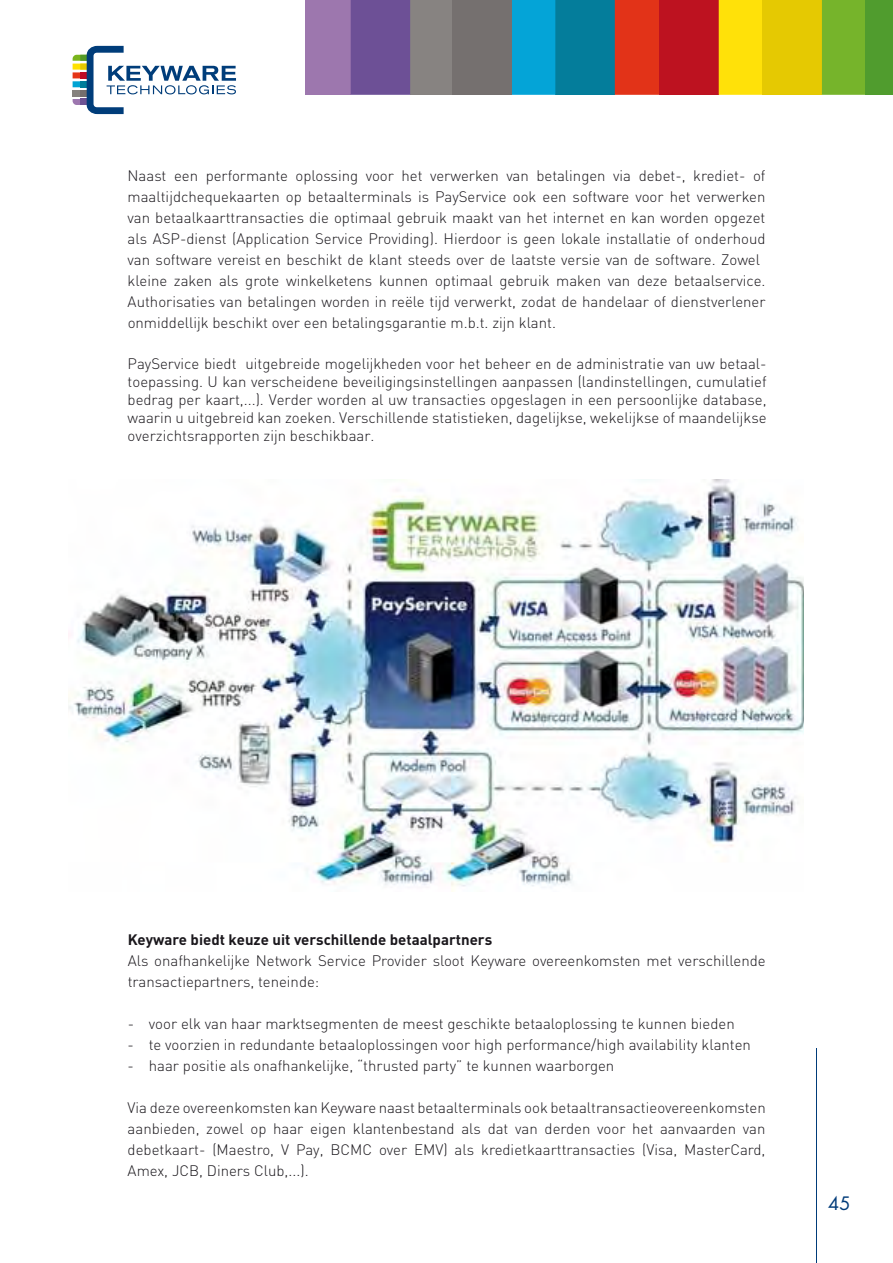
<style>
.page{position:relative;width:893px;height:1263px;background:#fff}
.page>*{position:absolute;margin:0;border:0;box-sizing:border-box;transform-origin:0 0}
.t1{font:18px "Futura Std";color:#003b79}
.t2{font:300 15px/21px "DIN Pro";color:#1a171c}
.t3{font:700 15px "DIN Pro";color:#1a171c}
</style>
<div class="page">
<hr style="left:817px;top:1048px;width:1px;height:215px;background:#003b79">
<div style="left:555px;top:0;width:60px;height:95px;background:#047d9b"></div>
<div style="left:615px;top:0;width:44px;height:95px;background:#e23318"></div>
<div style="left:659px;top:0;width:60px;height:95px;background:#bd1220"></div>
<div style="left:719px;top:0;width:43px;height:95px;background:#ffe109"></div>
<div style="left:762px;top:0;width:60px;height:95px;background:#e5c902"></div>
<div style="left:822px;top:0;width:44px;height:95px;background:#76b42b"></div>
<div style="left:866px;top:0;width:27px;height:95px;background:#509c2e"></div>
<div style="left:410px;top:0;width:42px;height:95px;background:#878381"></div>
<div style="left:512px;top:0;width:43px;height:95px;background:#04a4d7"></div>
<div style="left:452px;top:0;width:60px;height:95px;background:#75706f"></div>
<div style="left:305px;top:0;width:46px;height:95px;background:#9d77ae"></div>
<div style="left:351px;top:0;width:59px;height:95px;background:#6d5096"></div>
<svg style="left:73px;top:46px;width:163px;height:68px"></svg>
<img style="left:68px;top:480px;width:736px;height:412px">
<p class="t2" style="left:128px;top:165px;width:639px">Naast een performante oplossing voor het verwerken van betalingen via debet-, krediet- of maaltijdchequekaarten op betaalterminals is PayService ook een software voor het verwerken van betaalkaarttransacties die optimaal gebruik maakt van het internet en kan worden opgezet als ASP-dienst (Application Service Providing). Hierdoor is geen lokale installatie of onderhoud van software vereist en beschikt de klant steeds over de laatste versie van de software. Zowel kleine zaken als grote winkelketens kunnen optimaal gebruik maken van deze betaalservice.<br>Authorisaties van betalingen worden in reële tijd verwerkt, zodat de handelaar of dienstverlener onmiddellijk beschikt over een betalingsgarantie m.b.t. zijn klant.</p>
<p class="t2" style="left:128px;top:354px;width:641px;line-height:18px;text-align:justify">PayService biedt uitgebreide mogelijkheden voor het beheer en de administratie van uw betaal&shy;toepassing. U kan verscheidene beveiligingsinstellingen aanpassen (landinstellingen, cumulatief bedrag per kaart,...). Verder worden al uw transacties opgeslagen in een persoonlijke database, waarin u uitgebreid kan zoeken. Verschillende statistieken, dagelijkse, wekelijkse of maandelijkse overzichtsrapporten zijn beschikbaar.</p>
<p class="t3" style="left:128px;top:929px;width:366px">Keyware biedt keuze uit verschillende betaalpartners</p>
<p class="t2" style="left:128px;top:949px;width:639px">Als onafhankelijke Network Service Provider sloot Keyware overeenkomsten met verschillende transactiepartners, teneinde:</p>
<p class="t2" style="left:128px;top:1012px;width:609px">- voor elk van haar marktsegmenten de meest geschikte betaaloplossing te kunnen bieden</p>
<p class="t2" style="left:128px;top:1033px;width:625px">- te voorzien in redundante betaaloplossingen voor high performance/high availability klanten</p>
<p class="t2" style="left:128px;top:1054px;width:488px">- haar positie als onafhankelijke, “thrusted party” te kunnen waarborgen</p>
<p class="t2" style="left:128px;top:1096px;width:640px;text-align:justify">Via deze overeenkomsten kan Keyware naast betaalterminals ook betaaltransactieovereenkomsten aanbieden, zowel op haar eigen klantenbestand als dat van derden voor het aanvaarden van debetkaart- (Maestro, V Pay, BCMC over EMV) als kredietkaarttransacties (Visa, MasterCard, Amex, JCB, Diners Club,...).</p>
<p class="t1" style="left:828px;top:1192px;width:24px">45</p>
</div>
